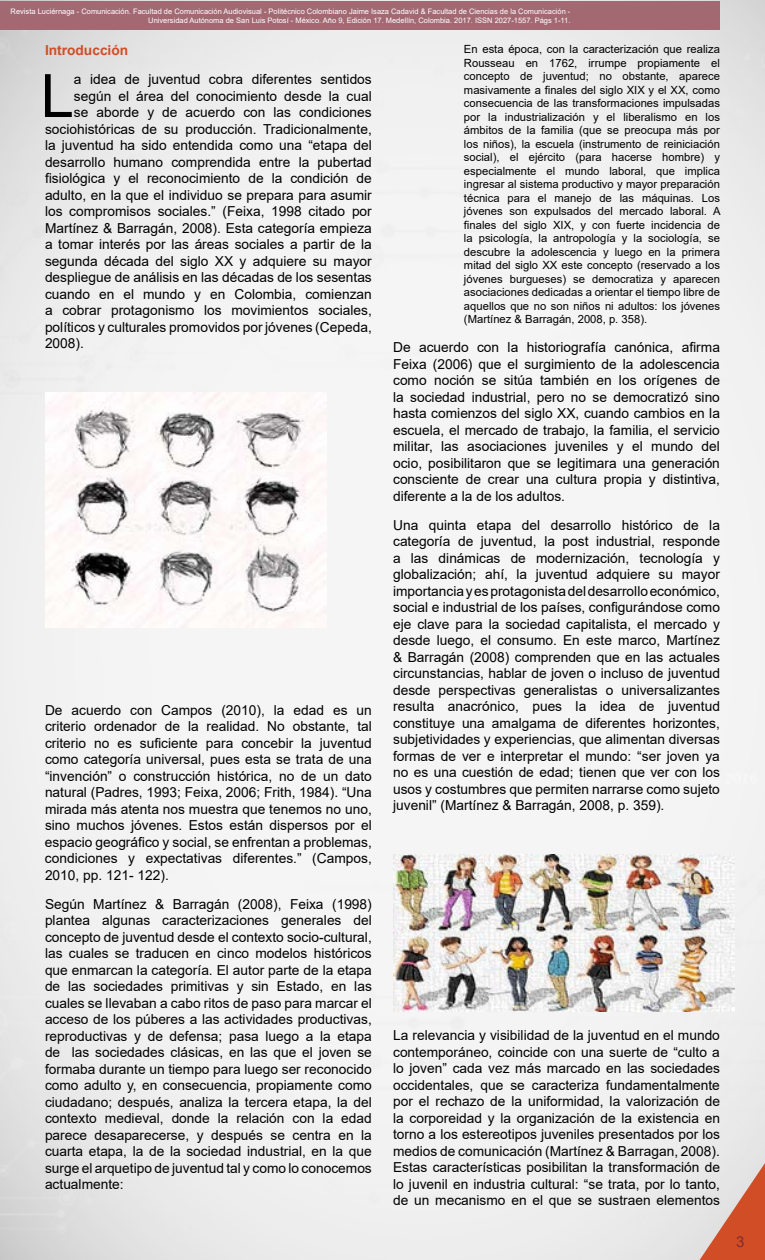
<style>
.page{position:relative;width:765px;height:1260px;background:#fff}
.page>*{position:absolute;margin:0;border:0;box-sizing:border-box;transform-origin:0 0}
.t1{font:59.88px "Arial";color:#000}
.t2{font:15px "Arial";color:#812c2d}
.t3{font:13.75px/16.5px "Arial";color:#000;text-align:justify}
.t4{font:700 13.75px "Arial";color:#d14d26}
.t5{font:11.25px/13.5px "Arial";color:#000;text-align:justify}
.t6{font:7.5px/9px "Arial";color:#fff;text-align:right}
</style>
<div class="page">
<img style="left:0;top:0;width:765px;height:1260px">
<div style="left:1px;top:1px;width:719px;height:28px;background:#a36973"></div>
<svg style="left:683px;top:1132px;width:82px;height:128px;background:#dfb8ac"></svg>
<img style="left:45px;top:392px;width:281px;height:236px">
<img style="left:393px;top:854px;width:342px;height:157px">
<p class="t6" style="left:11px;top:6px;width:561px">Revista Luciérnaga - Comunicación. Facultad de Comunicación Audiovisual - Politécnico Colombiano Jaime Isaza Cadavid &amp; Facultad de Ciencias de la Comunicación -<br>Universidad Autónoma de San Luis Potosí - México. Año 9, Edición 17. Medellín, Colombia. 2017. ISSN 2027-1557. Págs 1-11.</p>
<p class="t4" style="left:45px;top:40px;width:85px">Introducción</p>
<h1 class="t1" style="left:41px;top:55px;width:35px">L</h1>
<p class="t3" style="left:74px;top:71px;width:299px">a idea de juventud cobra diferentes sentidos</p>
<p class="t3" style="left:74px;top:87px;width:299px">según el área del conocimiento desde la cual</p>
<p class="t3" style="left:74px;top:104px;width:299px">se aborde y de acuerdo con las condiciones</p>
<p class="t3" style="left:45px;top:120px;width:328px">sociohistóricas de su producción. Tradicionalmente,</p>
<p class="t3" style="left:45px;top:137px;width:328px">la juventud ha sido entendida como una “etapa del</p>
<p class="t3" style="left:45px;top:153px;width:328px">desarrollo humano comprendida entre la pubertad</p>
<p class="t3" style="left:45px;top:170px;width:328px">fisiológica y el reconocimiento de la condición de</p>
<p class="t3" style="left:45px;top:186px;width:328px">adulto, en la que el individuo se prepara para asumir</p>
<p class="t3" style="left:45px;top:203px;width:328px">los compromisos sociales.” (Feixa, 1998 citado por</p>
<p class="t3" style="left:45px;top:219px;width:328px">Martínez &amp; Barragán, 2008). Esta categoría empieza</p>
<p class="t3" style="left:45px;top:236px;width:328px">a tomar interés por las áreas sociales a partir de la</p>
<p class="t3" style="left:45px;top:252px;width:328px">segunda década del siglo XX y adquiere su mayor</p>
<p class="t3" style="left:45px;top:269px;width:328px">despliegue de análisis en las décadas de los sesentas</p>
<p class="t3" style="left:45px;top:285px;width:328px">cuando en el mundo y en Colombia, comienzan</p>
<p class="t3" style="left:45px;top:302px;width:328px">a cobrar protagonismo los movimientos sociales,</p>
<p class="t3" style="left:45px;top:318px;width:328px">políticos y culturales promovidos por jóvenes (Cepeda,</p>
<p class="t3" style="left:45px;top:335px;width:40px">2008).</p>
<p class="t3" style="left:45px;top:702px;width:328px">De acuerdo con Campos (2010), la edad es un criterio ordenador de la realidad. No obstante, tal criterio no es suficiente para concebir la juventud como categoría universal, pues esta se trata de una “invención” o construcción histórica, no de un dato natural (Padres, 1993; Feixa, 2006; Frith, 1984). “Una mirada más atenta nos muestra que tenemos no uno, sino muchos jóvenes. Estos están dispersos por el espacio geográfico y social, se enfrentan a problemas, condiciones y expectativas diferentes.” (Campos, 2010, pp. 121- 122).</p>
<p class="t3" style="left:45px;top:896px;width:328px">Según Martínez &amp; Barragán (2008), Feixa (1998) plantea algunas caracterizaciones generales del concepto de juventud desde el contexto socio-cultural, las cuales se traducen en cinco modelos históricos que enmarcan la categoría. El autor parte de la etapa de las sociedades primitivas y sin Estado, en las cuales se llevaban a cabo ritos de paso para marcar el acceso de los púberes a las actividades productivas, reproductivas y de defensa; pasa luego a la etapa de las sociedades clásicas, en las que el joven se formaba durante un tiempo para luego ser reconocido como adulto y, en consecuencia, propiamente como ciudadano; después, analiza la tercera etapa, la del contexto medieval, donde la relación con la edad parece desaparecerse, y después se centra en la cuarta etapa, la de la sociedad industrial, en la que surge el arquetipo de juventud tal y como lo conocemos actualmente:</p>
<p class="t5" style="left:464px;top:42px;width:258px">En esta época, con la caracterización que realiza Rousseau en 1762, irrumpe propiamente el concepto de juventud; no obstante, aparece masivamente a finales del siglo XIX y el XX, como consecuencia de las transformaciones impulsadas por la industrialización y el liberalismo en los ámbitos de la familia (que se preocupa más por los niños), la escuela (instrumento de reiniciación social), el ejército (para hacerse hombre) y especialmente el mundo laboral, que implica ingresar al sistema productivo y mayor preparación técnica para el manejo de las máquinas. Los jóvenes son expulsados del mercado laboral. A finales del siglo XIX, y con fuerte incidencia de la psicología, la antropología y la sociología, se descubre la adolescencia y luego en la primera mitad del siglo XX este concepto (reservado a los jóvenes burgueses) se democratiza y aparecen asociaciones dedicadas a orientar el tiempo libre de aquellos que no son niños ni adultos: los jóvenes (Martínez &amp; Barragán, 2008, p. 358).</p>
<p class="t3" style="left:393px;top:339px;width:328px">De acuerdo con la historiografía canónica, afirma Feixa (2006) que el surgimiento de la adolescencia como noción se sitúa también en los orígenes de la sociedad industrial, pero no se democratizó sino hasta comienzos del siglo XX, cuando cambios en la escuela, el mercado de trabajo, la familia, el servicio militar, las asociaciones juveniles y el mundo del ocio, posibilitaron que se legitimara una generación consciente de crear una cultura propia y distintiva, diferente a la de los adultos.</p>
<p class="t3" style="left:393px;top:517px;width:328px">Una quinta etapa del desarrollo histórico de la categoría de juventud, la post industrial, responde a las dinámicas de modernización, tecnología y globalización; ahí, la juventud adquiere su mayor importancia y es protagonista del desarrollo económico, social e industrial de los países, configurándose como eje clave para la sociedad capitalista, el mercado y desde luego, el consumo. En este marco, Martínez &amp; Barragán (2008) comprenden que en las actuales circunstancias, hablar de joven o incluso de juventud desde perspectivas generalistas o universalizantes resulta anacrónico, pues la idea de juventud constituye una amalgama de diferentes horizontes, subjetividades y experiencias, que alimentan diversas formas de ver e interpretar el mundo: “ser joven ya no es una cuestión de edad; tienen que ver con los usos y costumbres que permiten narrarse como sujeto juvenil” (Martínez &amp; Barragán, 2008, p. 359).</p>
<p class="t3" style="left:393px;top:1027px;width:328px">La relevancia y visibilidad de la juventud en el mundo contemporáneo, coincide con una suerte de “culto a lo joven” cada vez más marcado en las sociedades occidentales, que se caracteriza fundamentalmente por el rechazo de la uniformidad, la valorización de la corporeidad y la organización de la existencia en torno a los estereotipos juveniles presentados por los medios de comunicación (Martínez &amp; Barragan, 2008).<br>Estas características posibilitan la transformación de lo juvenil en industria cultural: “se trata, por lo tanto, de un mecanismo en el que se sustraen elementos</p>
<p class="t2" style="left:736px;top:1231px;width:10px">3</p>
</div>
